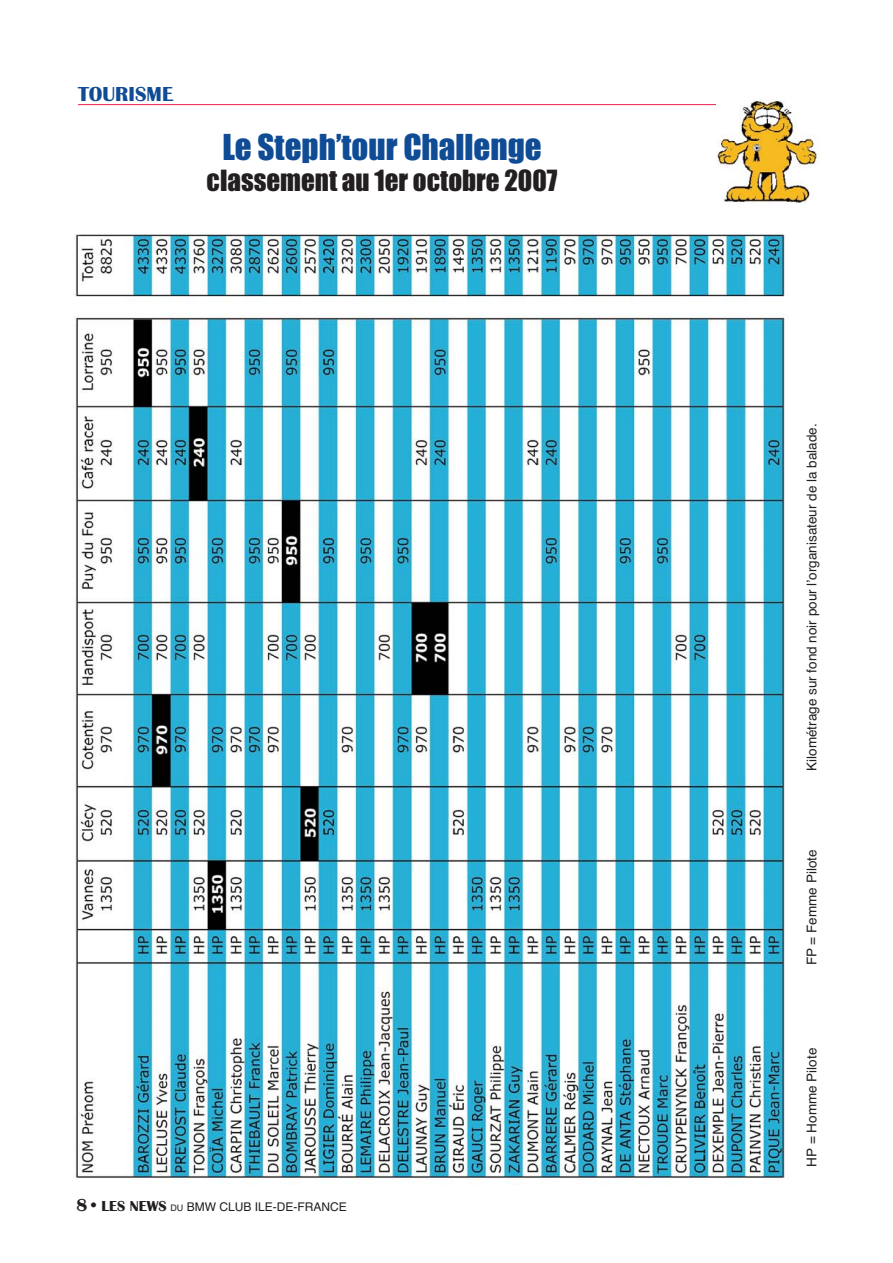
<style>
.page{position:relative;width:893px;height:1263px;background:#fff}
.page>*{position:absolute;margin:0;border:0;box-sizing:border-box;transform-origin:0 0}
.t1{font:33px "Impact";color:#0f4c95}
.t2{font:27px "Impact";color:#231f20}
.t3{font:700 21px "Britannic";color:#0f4c95}
.t4{font:13.5px "Helvetica";color:#231f20}
.t5{font:12px "Helvetica";color:#231f20}
.s1{font-family:"Britannic";font-weight:700;font-size:18px}
.s2{font-family:"Britannic";font-weight:700;font-size:15px}
.s3{font-size:9px}
</style>
<div class="page">
<hr style="left:78px;top:104px;width:737px;height:1px;background:#ed1c4c">
<img style="left:73px;top:234px;width:712px;height:950px">
<img style="left:716px;top:100px;width:104px;height:103px">
<h3 class="t3" style="left:78px;top:87px;width:97px">TOURISME</h3>
<h1 class="t1" style="left:222px;top:136px;width:321px">Le Steph’tour Challenge</h1>
<h2 class="t2" style="left:207px;top:172px;width:352px">classement au 1er octobre 2007</h2>
<p class="t5" style="left:77px;top:1203px;width:272px"><span class="s1">8 •</span> <span class="s2">LES NEWS</span> <span class="s3">DU</span> BMW CLUB ILE-DE-FRANCE</p>
<p class="t4" style="left:806px;top:771px;width:349px;rotate:-90deg">Kilométrage sur fond noir pour l’organisateur de la balade.</p>
<p class="t4" style="left:806px;top:965px;width:117px;rotate:-90deg">FP = Femme Pilote</p>
<p class="t4" style="left:806px;top:1167px;width:120px;rotate:-90deg">HP = Homme Pilote</p>
</div>
